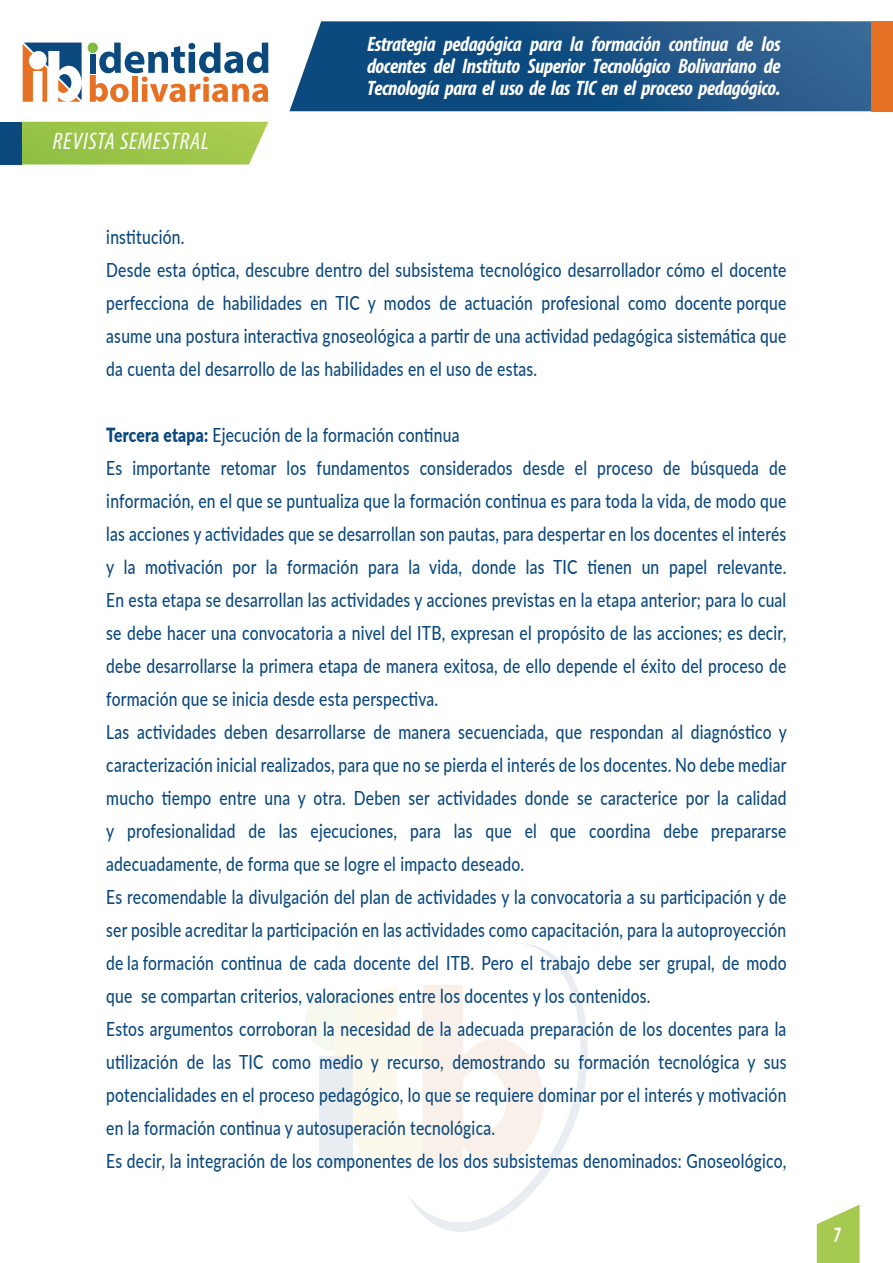
<style>
.page{position:relative;width:893px;height:1263px;background:#fff}
.page>*{position:absolute;margin:0;border:0;box-sizing:border-box;transform-origin:0 0}
.t1{font:italic condensed 24px "Myriad Pro";letter-spacing:.03em;color:#fff}
.t2{font:italic 700 condensed 21px/22.5px "Myriad Pro";letter-spacing:-.02em;color:#fff;text-align:justify}
.t3{font:500 19.5px/33px "Lato";letter-spacing:.015em;color:#0a487e;scale:.8 1}
.t4{font:italic 900 19.5px "Lato";color:#fff;scale:.66 1}
.s1{font-weight:900}
</style>
<div class="page">
<svg style="left:305px;top:985px;width:101px;height:179px"></svg>
<svg style="left:406px;top:943px;width:182px;height:289px"></svg>
<svg style="left:290px;top:21px;width:582px;height:90px;background:#205788"></svg>
<div style="left:88px;top:43px;width:10px;height:10px;background:#82bb40;border-radius:5px"></div>
<svg style="left:90px;top:43px;width:178px;height:59px"></svg>
<svg style="left:23px;top:43px;width:59px;height:59px"></svg>
<svg style="left:21px;top:122px;width:247px;height:43px;background:#a1c752"></svg>
<div style="left:0;top:122px;width:21px;height:43px;background:#0a487e"></div>
<div style="left:872px;top:21px;width:21px;height:90px;background:#e67124"></div>
<svg style="left:817px;top:1204px;width:43px;height:59px"></svg>
<p class="t1" style="left:53px;top:127px;width:158px">REVISTA SEMESTRAL</p>
<p class="t2" style="left:367px;top:32px;width:415px">Estrategia pedagógica para la formación continua de los docentes del Instituto Superior Tecnológico Bolivariano de Tecnología para el uso de las TIC en el proceso pedagógico.</p>
<p class="t3" style="left:106px;top:220px;width:852px">institución.<br>Desde esta óptica, descubre dentro del subsistema tecnológico desarrollador cómo el docente perfecciona de habilidades en TIC y modos de actuación profesional como docente porque asume una postura interactiva gnoseológica a partir de una actividad pedagógica sistemática que da cuenta del desarrollo de las habilidades en el uso de estas.</p>
<p class="t3" style="left:106px;top:418px;width:852px"><span class="s1">Tercera etapa:</span> Ejecución de la formación continua<br>Es importante retomar los fundamentos considerados desde el proceso de búsqueda de información, en el que se puntualiza que la formación continua es para toda la vida, de modo que las acciones y actividades que se desarrollan son pautas, para despertar en los docentes el interés y la motivación por la formación para la vida, donde las TIC tienen un papel relevante.<br>En esta etapa se desarrollan las actividades y acciones previstas en la etapa anterior; para lo cual se debe hacer una convocatoria a nivel del ITB, expresan el propósito de las acciones; es decir, debe desarrollarse la primera etapa de manera exitosa, de ello depende el éxito del proceso de formación que se inicia desde esta perspectiva.<br>Las actividades deben desarrollarse de manera secuenciada, que respondan al diagnóstico y caracterización inicial realizados, para que no se pierda el interés de los docentes. No debe mediar mucho tiempo entre una y otra. Deben ser actividades donde se caracterice por la calidad y profesionalidad de las ejecuciones, para las que el que coordina debe prepararse adecuadamente, de forma que se logre el impacto deseado.<br>Es recomendable la divulgación del plan de actividades y la convocatoria a su participación y de ser posible acreditar la participación en las actividades como capacitación, para la autoproyección de la formación continua de cada docente del ITB. Pero el trabajo debe ser grupal, de modo que se compartan criterios, valoraciones entre los docentes y los contenidos.<br>Estos argumentos corroboran la necesidad de la adecuada preparación de los docentes para la utilización de las TIC como medio y recurso, demostrando su formación tecnológica y sus potencialidades en el proceso pedagógico, lo que se requiere dominar por el interés y motivación en la formación continua y autosuperación tecnológica.<br>Es decir, la integración de los componentes de los dos subsistemas denominados: Gnoseológico,</p>
<p class="t4" style="left:833px;top:1220px;width:13px">7</p>
</div>
